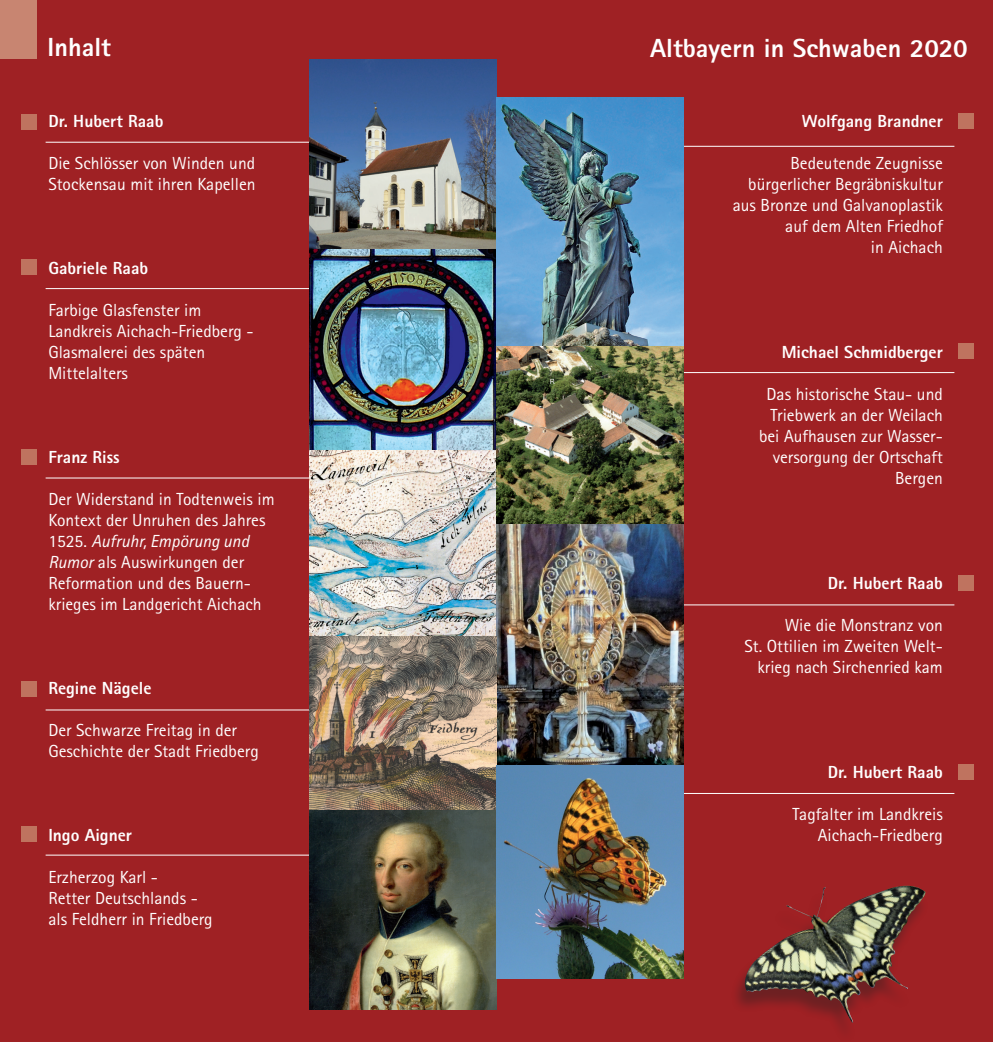
<style>
.page{position:relative;width:993px;height:1042px;background:#fff}
.page>*{position:absolute;margin:0;border:0;box-sizing:border-box;transform-origin:0 0}
.t1{font:800 26.25px "Rotis Sans Serif Pro";color:#fff}
.t2{font:17.5px/21px "Rotis Sans Serif Pro";color:#fff}
.t3{font:800 17.5px "Rotis Sans Serif Pro";color:#fff}
.s1{font-style:italic}
</style>
<div class="page">
<div style="left:0;top:0;width:992px;height:1042px;background:#9f2124"></div>
<hr style="left:46px;top:142px;width:316px;height:1px;background:#fff">
<hr style="left:46px;top:288px;width:316px;height:1px;background:#fff">
<hr style="left:46px;top:477px;width:276px;height:1px;background:#fff">
<hr style="left:46px;top:709px;width:316px;height:1px;background:#fff">
<hr style="left:46px;top:854px;width:316px;height:1px;background:#fff">
<hr style="left:673px;top:146px;width:281px;height:1px;background:#fff">
<hr style="left:673px;top:372px;width:281px;height:1px;background:#fff">
<hr style="left:673px;top:604px;width:281px;height:1px;background:#fff">
<hr style="left:673px;top:793px;width:281px;height:1px;background:#fff">
<div style="left:0;top:0;width:36px;height:58px;background:#c88571"></div>
<div style="left:21px;top:114px;width:15px;height:15px;background:#bf735f"></div>
<div style="left:957px;top:113px;width:15px;height:15px;background:#bf735f"></div>
<div style="left:957px;top:344px;width:15px;height:15px;background:#bf735f"></div>
<div style="left:957px;top:575px;width:15px;height:16px;background:#bf735f"></div>
<div style="left:957px;top:764px;width:15px;height:15px;background:#bf735f"></div>
<div style="left:21px;top:259px;width:15px;height:15px;background:#bf735f"></div>
<div style="left:21px;top:449px;width:15px;height:15px;background:#bf735f"></div>
<div style="left:21px;top:826px;width:15px;height:15px;background:#bf735f"></div>
<div style="left:21px;top:681px;width:15px;height:15px;background:#bf735f"></div>
<img style="left:309px;top:60px;width:187px;height:390px">
<img style="left:309px;top:450px;width:187px;height:186px">
<img style="left:496px;top:97px;width:187px;height:249px">
<img style="left:496px;top:346px;width:187px;height:419px">
<img style="left:309px;top:809px;width:187px;height:200px">
<img style="left:309px;top:636px;width:187px;height:173px">
<img style="left:496px;top:765px;width:187px;height:213px">
<div style="left:730px;top:889px;width:198px;height:153px;background:#231f20;opacity:.4"></div>
<img style="left:744px;top:886px;width:163px;height:137px">
<h1 class="t1" style="left:48px;top:30px;width:65px">Inhalt</h1>
<h1 class="t1" style="left:650px;top:32px;width:319px">Altbayern in Schwaben 2020</h1>
<p class="t3" style="left:48px;top:110px;width:117px">Dr. Hubert Raab</p>
<p class="t2" style="left:48px;top:153px;width:209px">Die Schlösser von Winden und<br>Stockensau mit ihren Kapellen</p>
<p class="t3" style="left:48px;top:257px;width:101px">Gabriele Raab</p>
<p class="t2" style="left:48px;top:300px;width:207px">Farbige Glasfenster im<br>Landkreis Aichach-Friedberg -<br>Glasmalerei des späten<br>Mittelalters</p>
<p class="t3" style="left:48px;top:446px;width:73px">Franz Riss</p>
<p class="t2" style="left:48px;top:489px;width:228px">Der Widerstand in Todtenweis im<br>Kontext der Unruhen des Jahres<br>1525. <span class="s1">Aufruhr, Empörung und<br>Rumor</span> als Auswirkungen der<br>Reformation und des Bauern&shy;krieges im Landgericht Aichach</p>
<p class="t3" style="left:48px;top:677px;width:105px">Regine Nägele</p>
<p class="t2" style="left:48px;top:720px;width:212px">Der Schwarze Freitag in der<br>Geschichte der Stadt Friedberg</p>
<p class="t3" style="left:48px;top:824px;width:85px">Ingo Aigner</p>
<p class="t2" style="left:48px;top:867px;width:166px">Erzherzog Karl -<br>Retter Deutschlands - als Feldherr in Friedberg</p>
<p class="t3" style="left:801px;top:110px;width:142px">Wolfgang Brandner</p>
<p class="t2" style="left:732px;top:153px;width:211px;text-align:right">Bedeutende Zeugnisse bürgerlicher Begräbniskultur aus Bronze und Galvanoplastik auf dem Alten Friedhof<br>in Aichach</p>
<p class="t3" style="left:781px;top:341px;width:163px">Michael Schmidberger</p>
<p class="t2" style="left:758px;top:384px;width:185px;text-align:right">Das historische Stau- und<br>Triebwerk an der Weilach bei Aufhausen zur Wasser&shy;versorgung der Ortschaft<br>Bergen</p>
<p class="t3" style="left:827px;top:572px;width:117px">Dr. Hubert Raab</p>
<p class="t2" style="left:744px;top:615px;width:200px;text-align:right">Wie die Monstranz von<br>St. Ottilien im Zweiten Welt&shy;krieg nach Sirchenried kam</p>
<p class="t3" style="left:827px;top:761px;width:117px">Dr. Hubert Raab</p>
<p class="t2" style="left:792px;top:804px;width:152px;text-align:right">Tagfalter im Landkreis<br>Aichach-Friedberg</p>
</div>
